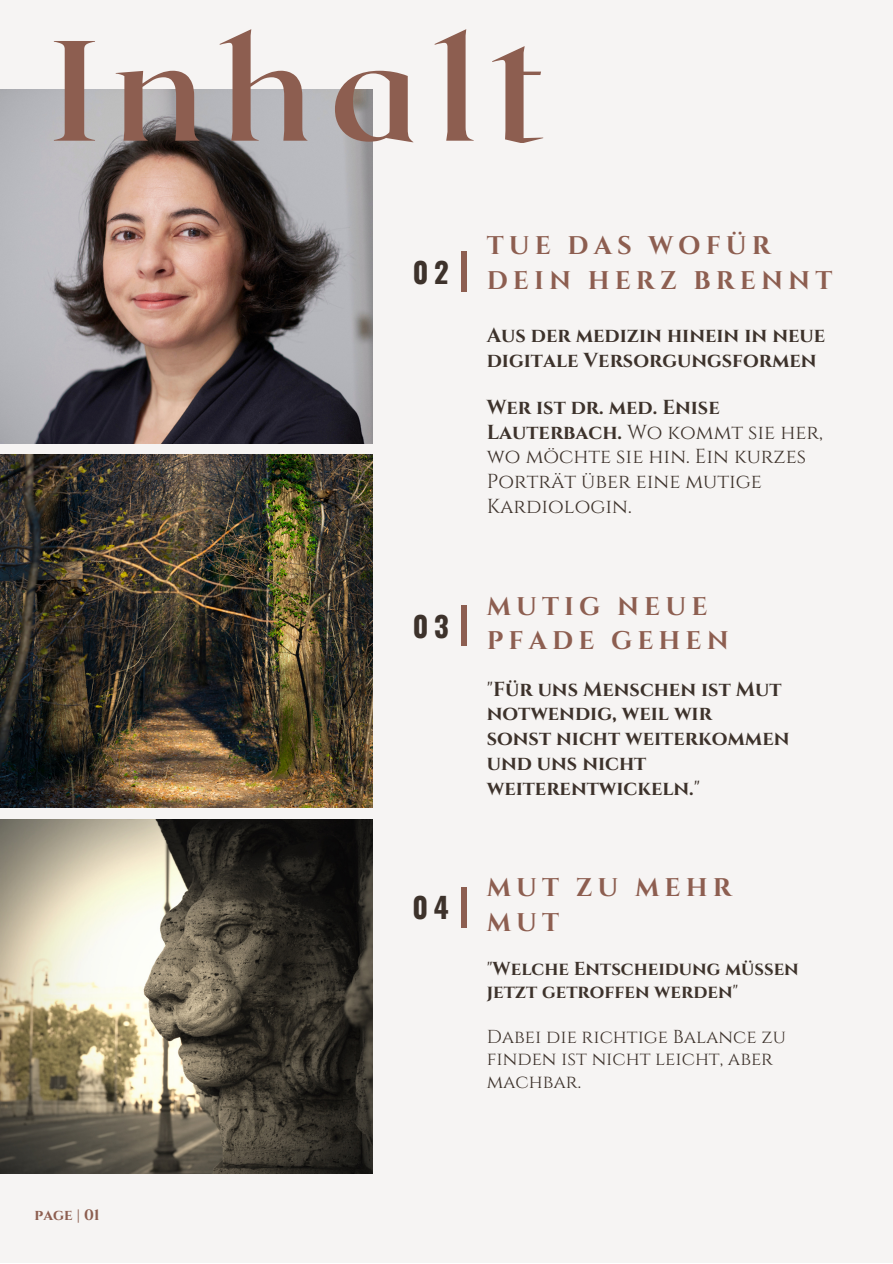
<style>
.page{position:relative;width:893px;height:1264px;background:#fff}
.page>*{position:absolute;margin:0;border:0;box-sizing:border-box;transform-origin:0 0}
.t1{font:700 142.35px "Roxborough CF";letter-spacing:.12em;color:#8d5e50}
.t2{font:700 28.5px "Oswald";color:#3d322b}
.t3{font:700 25.5px/34.8px "Cinzel";letter-spacing:.2em;color:#8d5e50}
.t4{font:700 20.25px/24.8px "Cinzel";color:#3d322b}
.t5{font:20.25px/24.8px "Cinzel";color:#3d322b}
.t6{font:18.75px/22.5px "Cinzel";color:#3d322b}
.t7{font:700 18.75px/22.5px "Cinzel";color:#3d322b}
.t8{font:700 15.15px "Cinzel";color:#8d5e50}
.s1{font-weight:700}
.s2{font-weight:400}
</style>
<div class="page">
<div style="left:0;top:0;width:892px;height:1262px;background:#f6f4f3"></div>
<img style="left:0;top:89px;width:372px;height:354px">
<img style="left:0;top:819px;width:372px;height:354px">
<img style="left:0;top:455px;width:372px;height:352px">
<div style="left:461px;top:251px;width:5px;height:41px;background:#8d5e50"></div>
<div style="left:461px;top:887px;width:5px;height:40px;background:#8d5e50"></div>
<div style="left:461px;top:605px;width:5px;height:41px;background:#8d5e50"></div>
<p class="t1" style="left:52px;top:-2px;width:496px">Inhalt</p>
<p class="t8" style="left:35px;top:1205px;width:67px">page | 01</p>
<p class="t2" style="left:412px;top:249px;width:37px">02</p>
<p class="t2" style="left:412px;top:603px;width:37px">03</p>
<p class="t2" style="left:412px;top:885px;width:38px">04</p>
<p class="t3" style="left:486px;top:229px;width:347px">TUE DAS WOFÜR<br>DEIN HERZ BRENNT</p>
<p class="t4" style="left:486px;top:323px;width:340px">Aus der medizin hinein in neue digitale Versorgungsformen</p>
<p class="t5" style="left:486px;top:395px;width:337px"><span class="s1">Wer ist dr. med. Enise<br>Lauterbach.</span> Wo kommt sie her, wo möchte sie hin. Ein kurzes<br>Porträt über eine mutige<br>Kardiologin.</p>
<p class="t3" style="left:486px;top:589px;width:243px">MUTIG NEUE<br>PFADE GEHEN</p>
<p class="t4" style="left:486px;top:677px;width:296px"><span class="s2">"</span>Für uns Menschen ist Mut notwendig, weil wir</p>
<p class="t4" style="left:486px;top:726px;width:304px">sonst nicht weiterkommen und uns nicht weiterentwickeln.<span class="s2">"</span></p>
<p class="t3" style="left:486px;top:871px;width:246px">MUT ZU MEHR<br>MUT</p>
<p class="t7" style="left:486px;top:958px;width:313px"><span class="s2">"</span>Welche Entscheidung müssen jetzt getroffen werden<span class="s2">"</span></p>
<p class="t6" style="left:486px;top:1025px;width:300px">Dabei die richtige Balance zu finden ist nicht leicht, aber machbar.</p>
</div>
